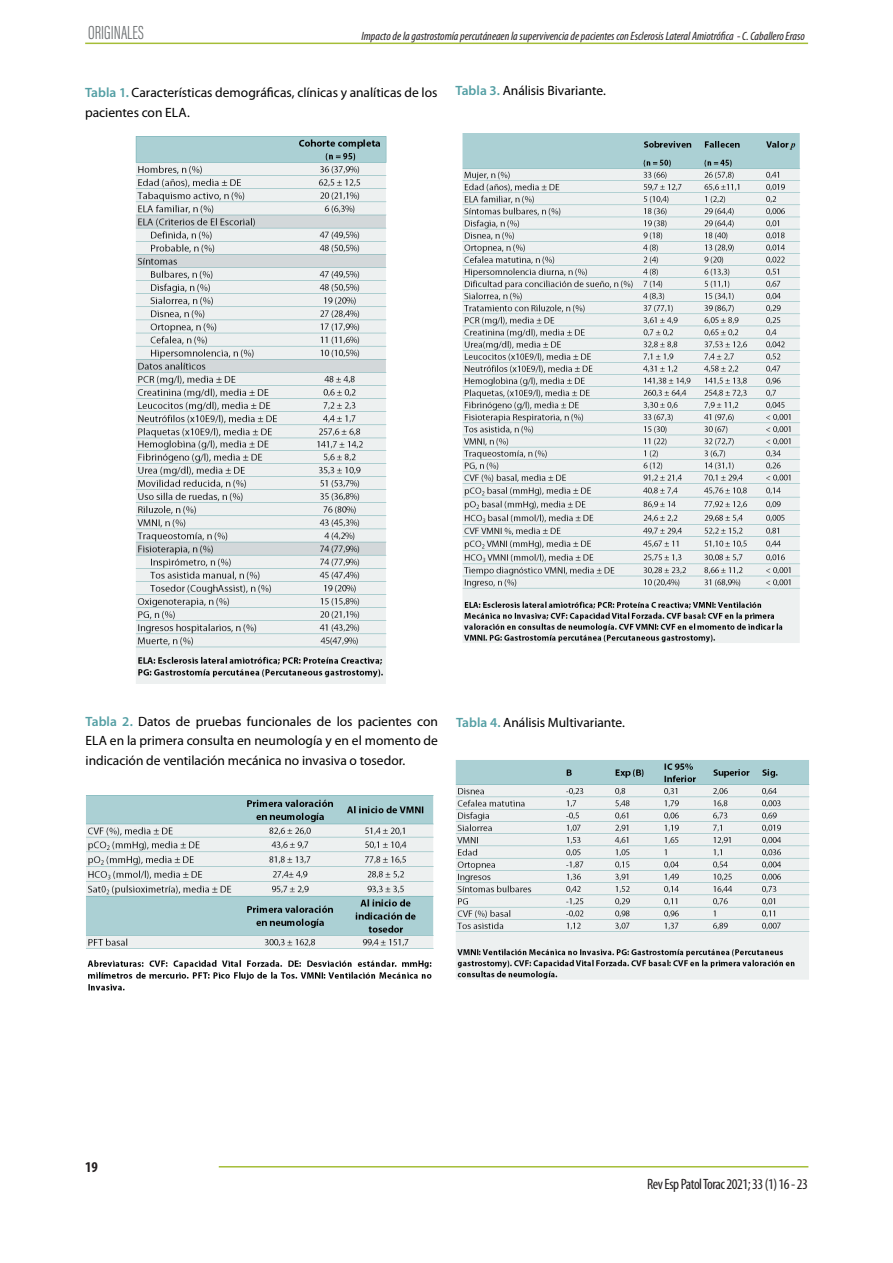
<style>
.page{position:relative;width:893px;height:1263px;background:#fff}
.page>*{position:absolute;margin:0;border:0;box-sizing:border-box;transform-origin:0 0}
.t1{font:19.5px "Acumin Variable Concept";letter-spacing:-.3em;color:#6a6e70}
.t2{font:condensed 15px "Myriad Pro";letter-spacing:-.03em;color:#231f20}
.t3{font:700 condensed 15px "Myriad Pro";color:#231f20}
.t4{font:13.5px/19.5px "Myriad Pro";color:#000}
.t5{font:italic condensed 12px "Myriad Pro";color:#231f20}
.s1{font-weight:600;color:#549fa4}
</style>
<div class="page">
<hr style="left:85px;top:43px;width:723px;height:1px;background:#a5bd37">
<hr style="left:219px;top:1166px;width:589px;height:1px;background:#a5bd37">
<img style="left:86px;top:795px;width:348px;height:196px">
<img style="left:462px;top:134px;width:338px;height:509px">
<img style="left:455px;top:760px;width:355px;height:220px">
<img style="left:135px;top:136px;width:252px;height:547px">
<h1 class="t1" style="left:88px;top:19px;width:63px">ORIGINALES</h1>
<p class="t5" style="left:361px;top:29px;width:445px">Impacto de la gastrostomía percutáneaen la supervivencia de pacientes con Esclerosis Lateral Amiotrófica - C. Caballero Eraso</p>
<p class="t4" style="left:85px;top:83px;width:354px"><span class="s1">Tabla 1.</span> Características demográficas, clínicas y analíticas de los pacientes con ELA.</p>
<p class="t4" style="left:455px;top:81px;width:152px"><span class="s1">Tabla 3.</span> Análisis Bivariante.</p>
<p class="t4" style="left:86px;top:711px;width:354px;text-align:justify"><span class="s1">Tabla 2.</span> Datos de pruebas funcionales de los pacientes con ELA en la primera consulta en neumología y en el momento de indicación de ventilación mecánica no invasiva o tosedor.</p>
<p class="t4" style="left:456px;top:713px;width:171px"><span class="s1">Tabla 4.</span> Análisis Multivariante.</p>
<p class="t3" style="left:85px;top:1158px;width:14px">19</p>
<p class="t2" style="left:647px;top:1175px;width:162px">Rev Esp Patol Torac 2021; 33 (1) 16 - 23</p>
</div>
